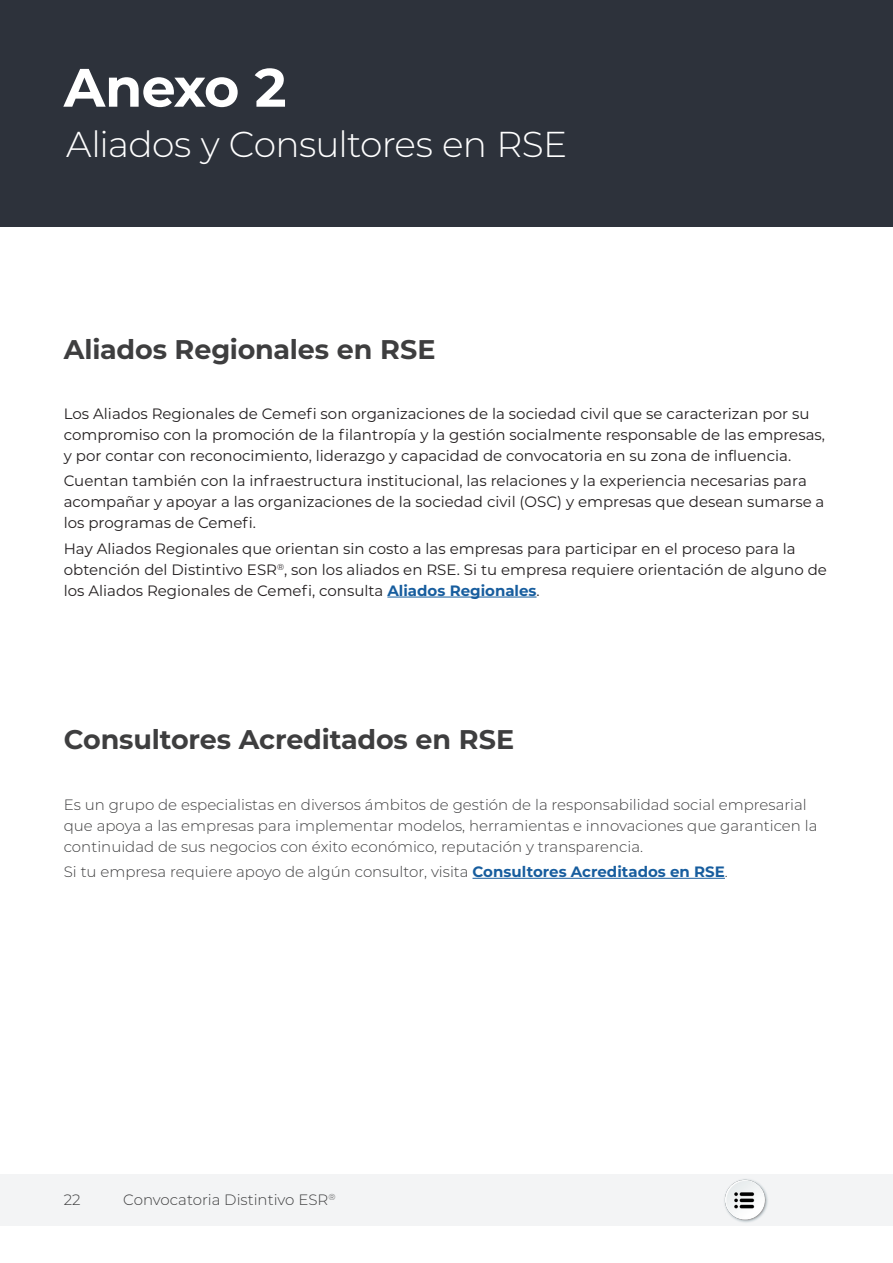
<style>
.page{position:relative;width:893px;height:1263px;background:#fff}
.page>*{position:absolute;margin:0;border:0;box-sizing:border-box;transform-origin:0 0}
.H_2{font:700 54px "Montserrat";letter-spacing:-.025em;color:#fff}
.H_4_Reg{font:300 36px "Montserrat";letter-spacing:-.02em;color:#fff}
.H_4_Reg-2{font:700 27px "Montserrat";letter-spacing:-.005em;color:#3e3e3f}
.Body_Text{font:15px/21px "Montserrat";color:#231f20}
.Body_Text-2{font:300 15px/21px "Montserrat";color:#3e3e3f}
.s1{font-weight:700;color:#175d9e}
</style>
<div class="page">
<div style="left:0;top:1174px;width:893px;height:51px;background:#f3f4f5"></div>
<div style="left:0;top:0;width:893px;height:227px;background:#2d323b"></div>
<hr style="left:387px;top:597px;width:150px;height:1px;background:#175d9e">
<hr style="left:472px;top:878px;width:253px;height:1px;background:#175d9e">
<img style="left:719px;top:1179px;width:51px;height:47px">
<p class="H_2" style="left:64px;top:49px;width:224px">Anexo 2</p>
<p class="H_4_Reg" style="left:66px;top:120px;width:502px">Aliados y Consultores en RSE</p>
<p class="H_4_Reg-2" style="left:64px;top:329px;width:373px">Aliados Regionales en RSE</p>
<p class="Body_Text" style="left:64px;top:403px;width:763px">Los Aliados Regionales de Cemefi son organizaciones de la sociedad civil que se caracterizan por su compromiso con la promoción de la filantropía y la gestión socialmente responsable de las empresas, y por contar con reconocimiento, liderazgo y capacidad de convocatoria en su zona de influencia.</p>
<p class="Body_Text" style="left:64px;top:470px;width:762px">Cuentan también con la infraestructura institucional, las relaciones y la experiencia necesarias para acompañar y apoyar a las organizaciones de la sociedad civil (OSC) y empresas que desean sumarse a los programas de Cemefi.</p>
<p class="Body_Text" style="left:64px;top:537px;width:765px">Hay Aliados Regionales que orientan sin costo a las empresas para participar en el proceso para la obtención del Distintivo ESR<sup>®</sup>, son los aliados en RSE. Si tu empresa requiere orientación de alguno de los Aliados Regionales de Cemefi, consulta <span class="s1">Aliados Regionales</span>.</p>
<p class="H_4_Reg-2" style="left:64px;top:720px;width:452px">Consultores Acreditados en RSE</p>
<p class="Body_Text-2" style="left:64px;top:793px;width:755px">Es un grupo de especialistas en diversos ámbitos de gestión de la responsabilidad social empresarial que apoya a las empresas para implementar modelos, herramientas e innovaciones que garanticen la continuidad de sus negocios con éxito económico, reputación y transparencia.</p>
<p class="Body_Text-2" style="left:64px;top:860px;width:666px">Si tu empresa requiere apoyo de algún consultor, visita <span class="s1">Consultores Acreditados en RSE</span>.</p>
<p class="Body_Text-2" style="left:64px;top:1188px;width:18px">22</p>
<p class="Body_Text-2" style="left:123px;top:1188px;width:214px">Convocatoria Distintivo ESR<sup>®</sup></p>
</div>
